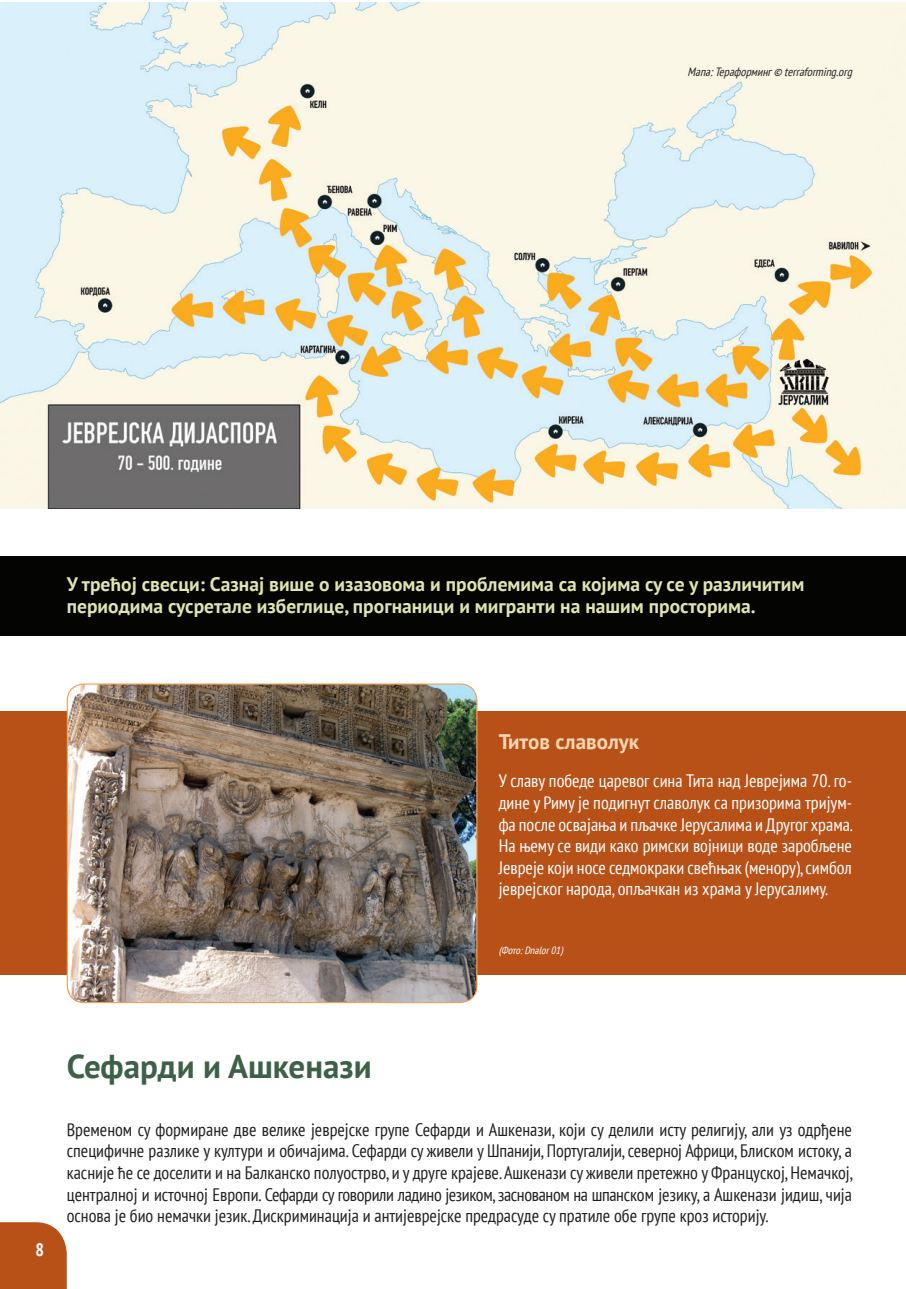
<style>
.page{position:relative;width:906px;height:1289px;background:#fff}
.page>*{position:absolute;margin:0;border:0;box-sizing:border-box;transform-origin:0 0}
.t1{font:700 33px "PT Sans";color:#3d6148}
.t2{font:700 21px "PT Sans";color:#fbd6b3}
.t3{font:700 19.5px/21.5px "PT Sans";color:#e0e4af}
.t4{font:condensed 18px/21.6px "PT Sans";color:#231f20;text-align:justify}
.t5{font:condensed 18px/21.6px "PT Sans";color:#fff;text-align:justify}
.t6{font:700 condensed 18px "PT Sans";color:#fff}
.t7{font:italic condensed 12px "PT Sans";color:#231f20}
.t8{font:italic condensed 10.5px "PT Sans";color:#fff}
</style>
<div class="page">
<div style="left:0;top:1222px;width:67px;height:66px;background:#b85118"></div>
<img style="left:0;top:2px;width:906px;height:507px">
<div style="left:0;top:711px;width:906px;height:264px;background:#b85118"></div>
<img style="left:67px;top:684px;width:410px;height:318px">
<div style="left:67px;top:683px;width:410px;height:320px;border:1px solid #f4a256;border-radius:17px"></div>
<div style="left:0;top:556px;width:906px;height:79px;background:#040503"></div>
<p class="t7" style="left:687px;top:64px;width:169px">Мапа:Тераформинг© terraforming.org</p>
<p class="t3" style="left:67px;top:573px;width:739px">У трећој свесци: Сазнај више о изазовома и проблемима са којима су се у различитим периодима сусретале избеглице, прогнаници и мигранти на нашим просторима.</p>
<p class="t2" style="left:499px;top:727px;width:142px">Титов славолук</p>
<p class="t5" style="left:499px;top:769px;width:356px">У славу победе царевог сина Тита над Јеврејима 70. го&shy;дине у Риму је подигнут славолук са призорима тријум&shy;фа после освајања и пљачке Јерусалимa и Другог храма.<br>На њему се види како римски војници воде заробљене Јевреје који носе седмокраки свећњак (менору), симбол јеврејског народа, опљачкан из храма у Јерусалиму.</p>
<p class="t8" style="left:499px;top:943px;width:68px">(Фото:Dnalor01)</p>
<p class="t6" style="left:35px;top:1237px;width:10px">8</p>
<h1 class="t1" style="left:67px;top:1044px;width:306px">Сефарди и Ашкенази</h1>
<p class="t4" style="left:67px;top:1118px;width:788px">Временом су формиране две велике јеврејске групе Сефарди и Ашкенази, који су делили исту религију, али уз одрђене специфичне разлике у култури и обичајима. Сефарди су живели у Шпанији, Португалији, северној Африци, Блиском истоку, а касније ће се доселити и на Балканско полуострво, и у друге крајеве. Ашкенази су живели претежно у Француској, Немачкој, централној и источној Европи. Сефарди су говорили ладино језиком, заснованом на шпанском језику, а Ашкенази јидиш, чија основа је био немачки језик. Дискриминација и антијеврејске предрасуде су пратиле обе групе кроз историју.</p>
</div>
